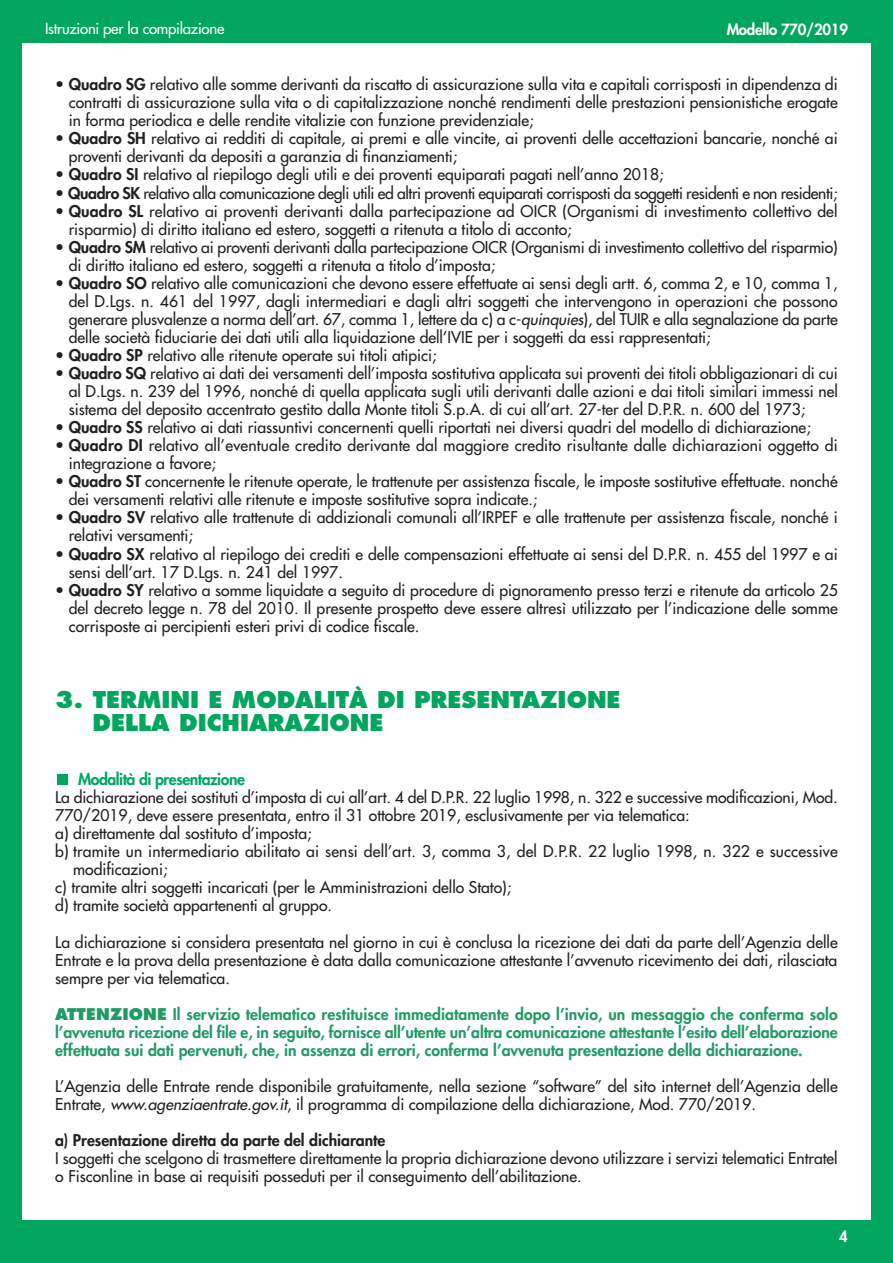
<style>
.page{position:relative;width:893px;height:1263px;background:#fff}
.page>*{position:absolute;margin:0;border:0;box-sizing:border-box;transform-origin:0 0}
.t1{font:800 22.5px/22.5px "Futura";color:#00a65e}
.t2{font:15.75px/18px "Futura";color:#231f20}
.t3{font:800 15.75px/18px "Futura";color:#219b64;text-align:justify}
.t4{font:15.75px "Futura";letter-spacing:-.025em;color:#231f20}
.t5{font:800 15.75px "Futura";color:#231f20}
.t6{font:800 15.75px "Futura";letter-spacing:-.03em;color:#00a65e}
.t7{font:15px "Futura";letter-spacing:-.015em;color:#fff}
.t8{font:800 15px "Futura";letter-spacing:-.015em;color:#fff}
.s1{font-weight:800}
.s2{font-style:italic}
.s3{font-style:inherit}
</style>
<div class="page">
<div style="left:57px;top:774px;width:11px;height:11px;background:#00a65e"></div>
<div style="left:0;top:43px;width:21px;height:1220px;background:#00a65e"></div>
<div style="left:872px;top:43px;width:21px;height:1177px;background:#00a65e"></div>
<div style="left:0;top:1220px;width:893px;height:43px;background:#00a65e"></div>
<div style="left:0;top:0;width:893px;height:43px;background:#00a65e"></div>
<p class="t7" style="left:45px;top:21px;width:181px">Istruzioni per la compilazione</p>
<p class="t8" style="left:727px;top:23px;width:123px">Modello 770/2019</p>
<p class="t2" style="left:69px;top:76px;width:770px;text-align:justify;text-indent:-13px">• <span class="s1">Quadro SG</span> relativo alle somme derivanti da riscatto di assicurazione sulla vita e capitali corrisposti in dipendenza di contratti di assicurazione sulla vita o di capitalizzazione nonché rendimenti delle prestazioni pensionistiche erogate in forma periodica e delle rendite vitalizie con funzione previdenziale;</p>
<p class="t2" style="left:69px;top:131px;width:770px;text-indent:-13px">• <span class="s1">Quadro SH</span> relativo ai redditi di capitale, ai premi e alle vincite, ai proventi delle accettazioni bancarie, nonché ai proventi derivanti da depositi a garanzia di finanziamenti;</p>
<p class="t2" style="left:55px;top:167px;width:610px">• <span class="s1">Quadro SI</span> relativo al riepilogo degli utili e dei proventi equiparati pagati nell’anno 2018;</p>
<p class="t4" style="left:55px;top:185px;width:784px">• <span class="s1">Quadro SK</span> relativo alla comunicazione degli utili ed altri proventi equiparati corrisposti da soggetti residenti e non residenti;</p>
<p class="t2" style="left:69px;top:203px;width:770px;text-indent:-13px">• <span class="s1">Quadro SL</span> relativo ai proventi derivanti dalla partecipazione ad OICR (Organismi di investimento collettivo del risparmio) di diritto italiano ed estero, soggetti a ritenuta a titolo di acconto;</p>
<p class="t2" style="left:69px;top:239px;width:770px;text-indent:-13px">• <span class="s1">Quadro SM</span> relativo ai proventi derivanti dalla partecipazione OICR (Organismi di investimento collettivo del risparmio) di diritto italiano ed estero, soggetti a ritenuta a titolo d’imposta;</p>
<p class="t2" style="left:69px;top:275px;width:770px;text-align:justify;text-indent:-13px">• <span class="s1">Quadro SO</span> relativo alle comunicazioni che devono essere effettuate ai sensi degli artt. 6, comma 2, e 10, comma 1, del D.Lgs. n. 461 del 1997, dagli intermediari e dagli altri soggetti che intervengono in operazioni che possono generare plusvalenze a norma dell’art. 67, comma 1, lettere da c) a c-<span class="s2">quinquies</span>), del TUIR e alla segnalazione da parte delle società fiduciarie dei dati utili alla liquidazione dell’IVIE per i soggetti da essi rappresentati;</p>
<p class="t2" style="left:55px;top:347px;width:383px">• <span class="s1">Quadro SP</span> relativo alle ritenute operate sui titoli atipici;</p>
<p class="t2" style="left:69px;top:365px;width:771px;text-align:justify;text-indent:-13px">• <span class="s1">Quadro SQ</span> relativo ai dati dei versamenti dell’imposta sostitutiva applicata sui proventi dei titoli obbligazionari di cui al D.Lgs. n. 239 del 1996, nonché di quella applicata sugli utili derivanti dalle azioni e dai titoli similari immessi nel sistema del deposito accentrato gestito dalla Monte titoli S.p.A. di cui all’art. 27-ter del D.P.R. n. 600 del 1973;</p>
<p class="t2" style="left:55px;top:419px;width:757px">• <span class="s1">Quadro SS</span> relativo ai dati riassuntivi concernenti quelli riportati nei diversi quadri del modello di dichiarazione;</p>
<p class="t2" style="left:69px;top:437px;width:770px;text-indent:-13px">• <span class="s1">Quadro DI</span> relativo all’eventuale credito derivante dal maggiore credito risultante dalle dichiarazioni oggetto di integrazione a favore;</p>
<p class="t2" style="left:69px;top:474px;width:770px;text-indent:-13px">• <span class="s1">Quadro ST</span> concernente le ritenute operate, le trattenute per assistenza fiscale, le imposte sostitutive effettuate. nonché dei versamenti relativi alle ritenute e imposte sostitutive sopra indicate.;</p>
<p class="t2" style="left:69px;top:510px;width:770px;text-indent:-13px">• <span class="s1">Quadro SV</span> relativo alle trattenute di addizionali comunali all’IRPEF e alle trattenute per assistenza fiscale, nonché i relativi versamenti;</p>
<p class="t2" style="left:69px;top:546px;width:770px;text-indent:-13px">• <span class="s1">Quadro SX</span> relativo al riepilogo dei crediti e delle compensazioni effettuate ai sensi del D.P.R. n. 455 del 1997 e ai sensi dell’art. 17 D.Lgs. n. 241 del 1997.</p>
<p class="t2" style="left:69px;top:582px;width:771px;text-align:justify;text-indent:-13px">• <span class="s1">Quadro SY</span> relativo a somme liquidate a seguito di procedure di pignoramento presso terzi e ritenute da articolo 25 del decreto legge n. 78 del 2010. Il presente prospetto deve essere altresì utilizzato per l’indicazione delle somme corrisposte ai percipienti esteri privi di codice fiscale.</p>
<h1 class="t1" style="left:93px;top:690px;width:530px;text-indent:-37px">3. TERMINI E MODALITÀ DI PRESENTAZIONE<br>DELLA DICHIARAZIONE</h1>
<p class="t6" style="left:78px;top:772px;width:168px">Modalità di presentazione</p>
<p class="t2" style="left:55px;top:789px;width:784px">La dichiarazione dei sostituti d’imposta di cui all’art. 4 del D.P.R. 22 luglio 1998, n. 322 e successive modificazioni, Mod.</p>
<p class="t2" style="left:55px;top:807px;width:636px">770/2019, deve essere presentata, entro il 31 ottobre 2019, esclusivamente per via telematica:</p>
<p class="t2" style="left:55px;top:825px;width:258px">a) direttamente dal sostituto d’imposta;</p>
<p class="t2" style="left:55px;top:843px;width:784px">b) tramite un intermediario abilitato ai sensi dell’art. 3, comma 3, del D.P.R. 22 luglio 1998, n. 322 e successive</p>
<p class="t2" style="left:73px;top:862px;width:96px">modificazioni;</p>
<p class="t2" style="left:55px;top:880px;width:458px">c) tramite altri soggetti incaricati (per le Amministrazioni dello Stato);</p>
<p class="t2" style="left:55px;top:898px;width:278px">d) tramite società appartenenti al gruppo.</p>
<p class="t2" style="left:55px;top:934px;width:784px;text-align:justify">La dichiarazione si considera presentata nel giorno in cui è conclusa la ricezione dei dati da parte dell’Agenzia delle Entrate e la prova della presentazione è data dalla comunicazione attestante l’avvenuto ricevimento dei dati, rilasciata sempre per via telematica.</p>
<p class="t3" style="left:55px;top:1006px;width:784px"><span class="s3">ATTENZIONE</span> Il servizio telematico restituisce immediatamente dopo l’invio, un messaggio che conferma solo l’avvenuta ricezione del file e, in seguito, fornisce all’utente un’altra comunicazione attestante l’esito dell’elaborazione effettuata sui dati pervenuti, che, in assenza di errori, conferma l’avvenuta presentazione della dichiarazione.</p>
<p class="t2" style="left:55px;top:1078px;width:784px">L’Agenzia delle Entrate rende disponibile gratuitamente, nella sezione “software” del sito internet dell’Agenzia delle<br>Entrate, <span class="s2">www.agenziaentrate.gov.it</span>, il programma di compilazione della dichiarazione, Mod. 770/2019.</p>
<p class="t5" style="left:55px;top:1133px;width:332px">a) Presentazione diretta da parte del dichiarante</p>
<p class="t2" style="left:55px;top:1150px;width:784px">I soggetti che scelgono di trasmettere direttamente la propria dichiarazione devono utilizzare i servizi telematici Entratel o Fisconline in base ai requisiti posseduti per il conseguimento dell’abilitazione.</p>
<p class="t8" style="left:839px;top:1229px;width:10px">4</p>
</div>
